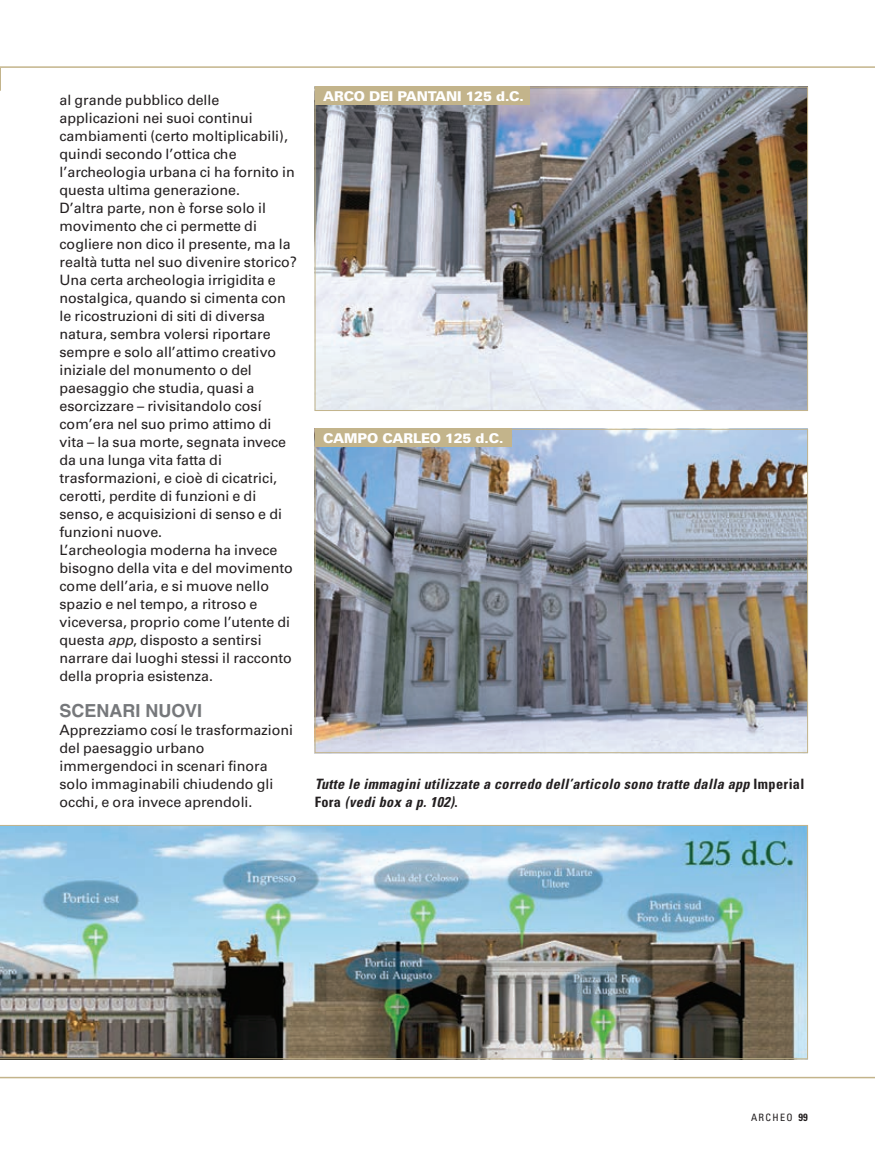
<style>
.page{position:relative;width:876px;height:1157px;background:#fff}
.page>*{position:absolute;margin:0;border:0;box-sizing:border-box;transform-origin:0 0}
.t1{font:700 18px "Helvetica LT Std";color:#76787b}
.t2{font:14.25px/18px "Univers LT Std";color:#231f20}
.t3{font:italic 700 condensed 14.25px/18px "Univers LT Std";letter-spacing:.025em;color:#231f20}
.t4{font:900 13.5px "Univers LT Std";letter-spacing:-.015em;color:#fff}
.t5{font:condensed 10.2px "Univers LT Std";letter-spacing:.135em;color:#231f20}
.s1{font-style:italic}
.s2{font-style:normal}
.s3{font-weight:700;font-size:10.5px}
</style>
<div class="page">
<hr style="left:0;top:1076px;width:874px;height:2px;background:#c3b48b">
<svg style="left:0;top:68px;width:1px;height:23px"></svg>
<hr style="left:0;top:66px;width:874px;height:2px;background:#c3b48b">
<img style="left:0;top:825px;width:808px;height:234px">
<img style="left:317px;top:89px;width:489px;height:320px">
<img style="left:317px;top:431px;width:489px;height:320px">
<div style="left:315px;top:87px;width:214px;height:18px;background:#c3b48b"></div>
<div style="left:315px;top:429px;width:196px;height:18px;background:#c3b48b"></div>
<p class="t2" style="left:60px;top:91px;width:239px">al grande pubblico delle applicazioni nei suoi continui cambiamenti (certo moltiplicabili), quindi secondo l’ottica che l’archeologia urbana ci ha fornito in questa ultima generazione.<br>D’altra parte, non è forse solo il movimento che ci permette di cogliere non dico il presente, ma la realtà tutta nel suo divenire storico?<br>Una certa archeologia irrigidita e nostalgica, quando si cimenta con le ricostruzioni di siti di diversa natura, sembra volersi riportare sempre e solo all’attimo creativo iniziale del monumento o del paesaggio che studia, quasi a esorcizzare – rivisitandolo cosí com’era nel suo primo attimo di vita – la sua morte, segnata invece da una lunga vita fatta di trasformazioni, e cioè di cicatrici, cerotti, perdite di funzioni e di senso, e acquisizioni di senso e di funzioni nuove.<br>L’archeologia moderna ha invece bisogno della vita e del movimento come dell’aria, e si muove nello spazio e nel tempo, a ritroso e viceversa, proprio come l’utente di questa <span class="s1">app</span>, disposto a sentirsi narrare dai luoghi stessi il racconto della propria esistenza.</p>
<p class="t1" style="left:60px;top:699px;width:144px">SCENARI NUOVI</p>
<p class="t2" style="left:60px;top:721px;width:235px">Apprezziamo cosí le trasformazioni del paesaggio urbano immergendoci in scenari finora solo immaginabili chiudendo gli occhi, e ora invece aprendoli.</p>
<p class="t4" style="left:323px;top:87px;width:202px">ARCO DEI PANTANI 125 d.C.</p>
<p class="t4" style="left:323px;top:429px;width:182px">CAMPO CARLEO 125 d.C.</p>
<p class="t3" style="left:315px;top:775px;width:491px">Tutte le immagini utilizzate a corredo dell’articolo sono tratte dalla app <span class="s2">Imperial<br>Fora</span> (vedi box a p. 102)<span class="s2">.</span></p>
<p class="t5" style="left:751px;top:1111px;width:58px">ARCHEO <span class="s3">99</span></p>
</div>
